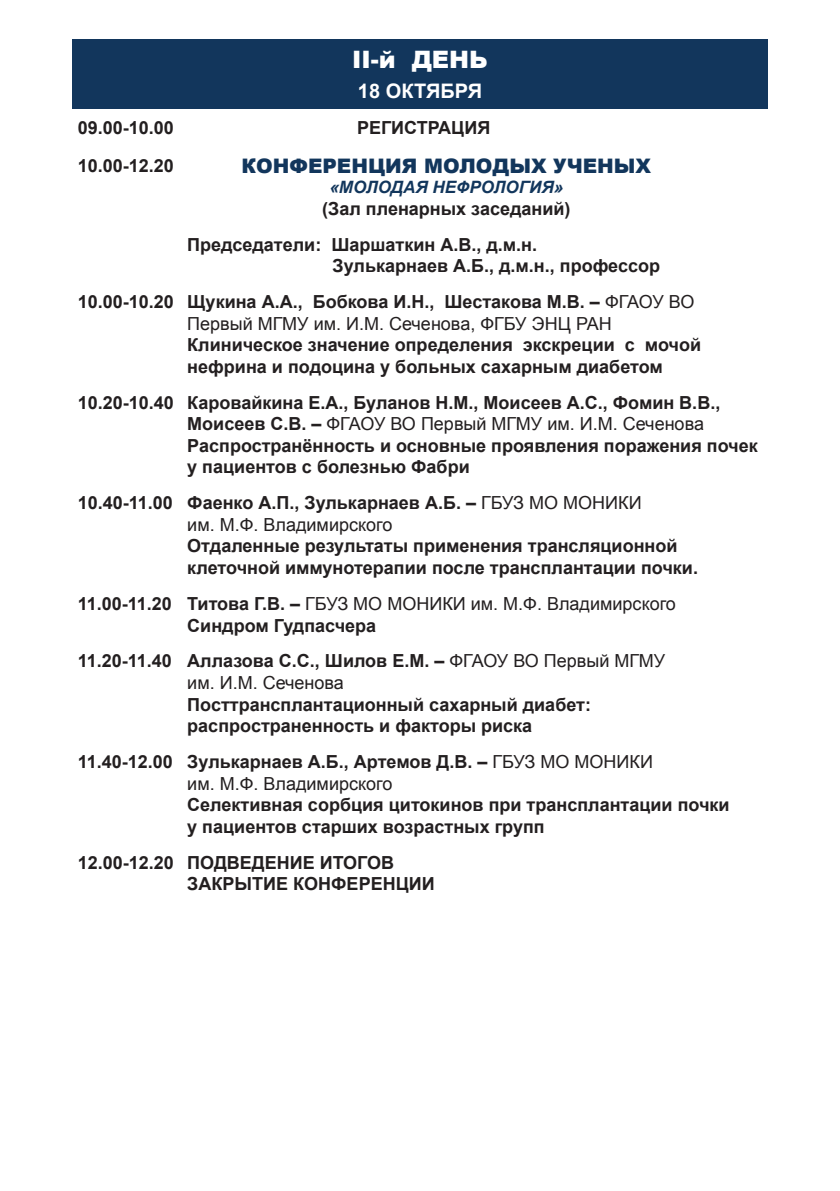
<style>
.page{position:relative;width:840px;height:1191px;background:#fff}
.page>*{position:absolute;margin:0;border:0;box-sizing:border-box;transform-origin:0 0}
.t1{font:900 24px "Arial";color:#fff}
.t2{font:900 20px "Arial";color:#12365c}
.t3{font:700 20px "Arial";color:#fff}
.t4{font:700 18px/21.6px "Arial";color:#231f20}
.t5{font:18px "Arial";color:#231f20}
.t6{font:italic 700 17px "Arial";color:#12365c}
.s1{font-weight:400}
</style>
<div class="page">
<div style="left:72px;top:40px;width:695px;height:69px;background:#12365c"></div>
<h1 class="t1" style="left:352px;top:42px;width:137px">II-й ДЕНЬ</h1>
<p class="t3" style="left:358px;top:78px;width:125px">18 ОКТЯБРЯ</p>
<p class="t4" style="left:78px;top:117px;width:98px">09.00-10.00</p>
<p class="t4" style="left:357px;top:117px;width:135px">РЕГИСТРАЦИЯ</p>
<p class="t4" style="left:78px;top:155px;width:98px">10.00-12.20</p>
<p class="t2" style="left:241px;top:151px;width:411px">КОНФЕРЕНЦИЯ МОЛОДЫХ УЧЕНЫХ</p>
<p class="t6" style="left:329px;top:176px;width:235px">«МОЛОДАЯ НЕФРОЛОГИЯ»</p>
<p class="t4" style="left:187px;top:191px;width:384px;line-height:35.8px;text-indent:135px">(Зал пленарных заседаний)<br>Председатели: Шаршаткин А.В., д.м.н.</p>
<p class="t4" style="left:78px;top:248px;width:617px;line-height:35.8px;text-indent:255px">Зулькарнаев А.Б., д.м.н., профессор<br>10.00-10.20 Щукина А.А., Бобкова И.Н., Шестакова М.В. – <span class="s1">ФГАОУ ВО</span></p>
<p class="t5" style="left:187px;top:311px;width:426px">Первый МГМУ им. И.М. Сеченова, ФГБУ ЭНЦ РАН</p>
<p class="t4" style="left:187px;top:335px;width:515px">Клиническое значение определения экскреции с мочой нефрина и подоцина у больных сахарным диабетом</p>
<p class="t4" style="left:187px;top:392px;width:571px;text-indent:-109px">10.20-10.40 Каровайкина Е.А., Буланов Н.М., Моисеев А.С., Фомин В.В., Моисеев С.В. – <span class="s1">ФГАОУ ВО Первый МГМУ им. И.М. Сеченова </span>Распространённость и основные проявления поражения почек у пациентов с болезнью Фабри</p>
<p class="t4" style="left:187px;top:493px;width:455px;text-indent:-109px">10.40-11.00 Фаенко А.П., Зулькарнаев А.Б. – <span class="s1">ГБУЗ МО МОНИКИ им. М.Ф. Владимирского</span></p>
<p class="t4" style="left:187px;top:536px;width:512px">Отдаленные результаты применения трансляционной клеточной иммунотерапии после трансплантации почки.</p>
<p class="t4" style="left:187px;top:593px;width:490px;text-indent:-109px">11.00-11.20 Титова Г.В. – <span class="s1">ГБУЗ МО МОНИКИ им. М.Ф. Владимирского<br></span>Синдром Гудпасчера</p>
<p class="t4" style="left:187px;top:650px;width:479px;text-indent:-109px">11.20-11.40 Аллазова С.С., Шилов Е.М. – <span class="s1">ФГАОУ ВО Первый МГМУ им. И.М. Сеченова</span></p>
<p class="t4" style="left:187px;top:694px;width:405px">Посттрансплантационный сахарный диабет: распространенность и факторы риска</p>
<p class="t4" style="left:187px;top:751px;width:467px;text-indent:-109px">11.40-12.00 Зулькарнаев А.Б., Артемов Д.В. – <span class="s1">ГБУЗ МО МОНИКИ им. М.Ф. Владимирского</span></p>
<p class="t4" style="left:187px;top:794px;width:543px">Селективная сорбция цитокинов при трансплантации почки у пациентов старших возрастных групп</p>
<p class="t4" style="left:187px;top:852px;width:249px;text-indent:-109px">12.00-12.20 ПОДВЕДЕНИЕ ИТОГОВ<br>ЗАКРЫТИЕ КОНФЕРЕНЦИИ</p>
</div>
